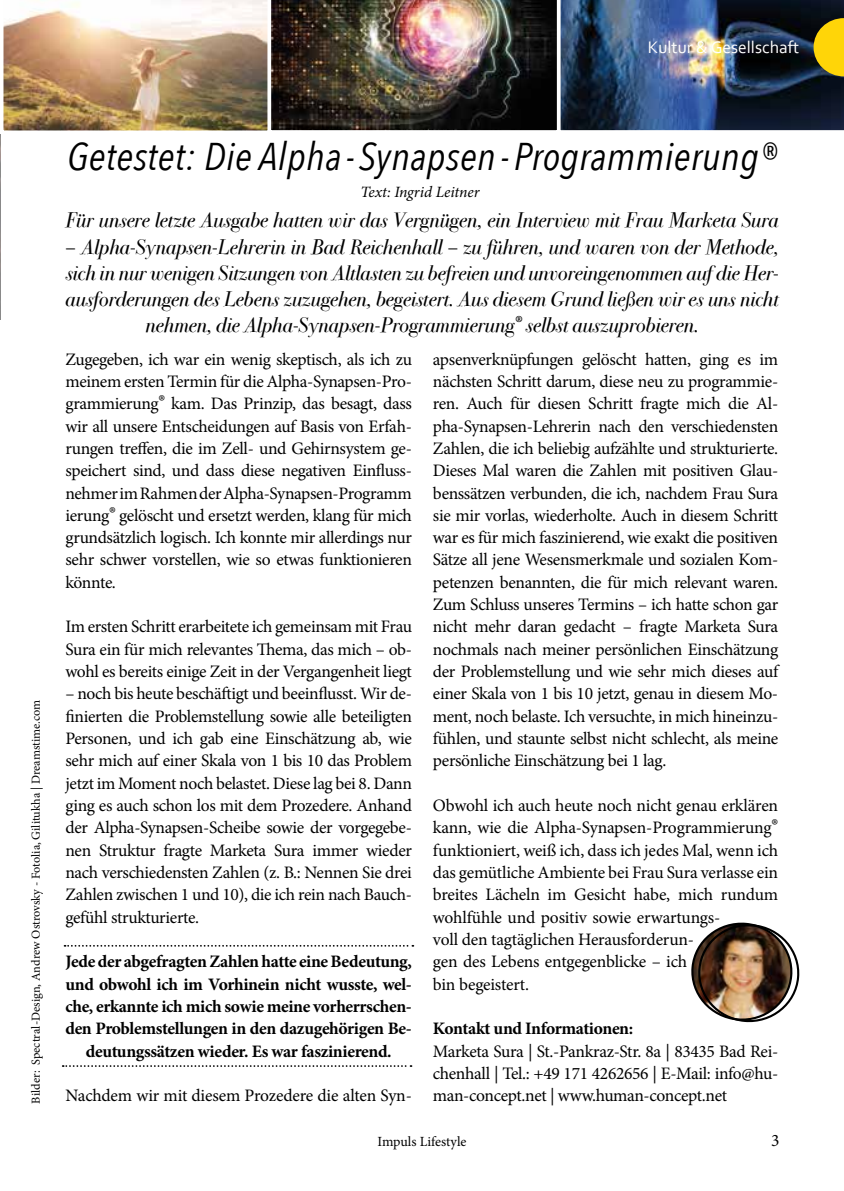
<style>
.page{position:relative;width:844px;height:1191px;background:#fff}
.page>*{position:absolute;margin:0;border:0;box-sizing:border-box;transform-origin:0 0}
.t1{font:italic 38.68px "Avenir Next Condensed";letter-spacing:.01em;color:#000;scale:1.04 1}
.t2{font:italic 21px/26.2px "Bodoni Svty Two OSITCTT";color:#000;text-align:center}
.t3{font:17.5px/22.2px "Minion Pro";letter-spacing:-.015em;color:#000;text-align:justify}
.t4{font:700 17.5px/22.2px "Minion Pro";letter-spacing:-.02em;color:#000;text-align:center}
.t5{font:17.5px "Corbel";color:#fff}
.t6{font:italic 15.75px "Minion Pro";color:#000}
.t7{font:14px "Minion Pro";color:#000}
.t8{font:12.25px "Minion Pro";color:#000}
.s1{font-family:"Minion Pro";font-style:normal;font-size:24.5px}
.s2{font-size:21px}
</style>
<div class="page">
<img style="left:0;top:0;width:843px;height:320px">
<svg style="left:65px;top:945px;width:348px;height:1px"></svg>
<img style="left:691px;top:922px;width:109px;height:101px">
<svg style="left:63px;top:1065px;width:348px;height:2px"></svg>
<p class="t5" style="left:647px;top:36px;width:153px">Kultur &amp; Gesellschaft</p>
<p class="t8" style="left:28px;top:1103px;width:405px;rotate:-90deg">Bilder: Spectral-Design, Andrew Ostrovsky - Fotolia, Gilitukha | Dreamstime.com</p>
<h1 class="t1" style="left:67px;top:133px;width:685px">Getestet: Die Alpha-Synapsen-Programmierung®</h1>
<p class="t2" style="left:66px;top:207px;width:719px">Für unsereletzteA usgabehatten wir dasVergnügen,ein Interview mit Frau Marketa Sura</p>
<p class="t2" style="left:66px;top:233px;width:719px">– A lpha-Synapsen-L ehrerin in Bad Reichenhall – zu führen,und waren von der Methode, sich in nur wenigen Sitzungen von A ltlasten zu befreien und unvoreingenommen aufdieHer - ausforderungen desL ebenszuzugehen,begeistert .A usdiesem Grund ließen wir esunsnicht nehmen,dieA lpha-Synapsen-Programmierung <span class="s1">®</span> selbst auszuprobieren.</p>
<p class="t3" style="left:65px;top:348px;width:348px">Zugegeben, ich war ein wenig skeptisch, als ich zu meinem ersten Termin für die Alpha-Synapsen-Pro&shy;grammierung<span class="s2">®</span> kam. Das Prinzip, das besagt, dass wir all unsere Entscheidungen auf Basis von Erfah&shy;rungen treffen, die im Zell- und Gehirnsystem ge&shy;speichert sind, und dass diese negativen Einfluss&shy;nehmer im Rahmen der Alpha-Synapsen-Programm ierung<span class="s2">®</span> gelöscht und ersetzt werden, klang für mich grundsätzlich logisch. Ich konnte mir allerdings nur sehr schwer vorstellen, wie so etwas funktionieren könnte.</p>
<p class="t3" style="left:65px;top:616px;width:348px">Im ersten Schritt erarbeitete ich gemeinsam mit Frau Sura ein für mich relevantes Thema, das mich – ob&shy;wohl es bereits einige Zeit in der Vergangenheit liegt</p>
<p class="t3" style="left:65px;top:683px;width:348px">– noch bis heute beschäftigt und beeinflusst. Wir de&shy;finierten die Problemstellung sowie alle beteiligten Personen, und ich gab eine Einschätzung ab, wie sehr mich auf einer Skala von 1 bis 10 das Problem jetzt im Moment noch belastet. Diese lag bei 8. Dann ging es auch schon los mit dem Prozedere. Anhand der Alpha-Synapsen-Scheibe sowie der vorgegebe&shy;nen Struktur fragte Marketa Sura immer wieder nach verschiedensten Zahlen (z. B.: Nennen Sie drei Zahlen zwischen 1 und 10), die ich rein nach Bauch&shy;gefühl strukturierte.</p>
<p class="t4" style="left:65px;top:950px;width:348px">Jede der abgefragten Zahlen hatte eine Bedeutung, und obwohl ich im Vorhinein nicht wusste, wel&shy;che, erkannte ich mich sowie meine vorherrschen&shy;den Problemstellungen in den dazugehörigen Be&shy;deutungssätzen wieder. Es war faszinierend.</p>
<p class="t3" style="left:65px;top:1084px;width:348px">Nachdem wir mit diesem Prozedere die alten Syn-</p>
<p class="t6" style="left:360px;top:182px;width:120px">Text: Ingrid Leitner</p>
<p class="t3" style="left:433px;top:348px;width:347px">apsenverknüpfungen gelöscht hatten, ging es im nächsten Schritt darum, diese neu zu programmie&shy;ren. Auch für diesen Schritt fragte mich die Al&shy;pha-Synapsen-Lehrerin nach den verschiedensten Zahlen, die ich beliebig aufzählte und strukturierte.<br>Dieses Mal waren die Zahlen mit positiven Glau&shy;benssätzen verbunden, die ich, nachdem Frau Sura sie mir vorlas, wiederholte. Auch in diesem Schritt war es für mich faszinierend, wie exakt die positiven Sätze all jene Wesensmerkmale und sozialen Kom&shy;petenzen benannten, die für mich relevant waren.<br>Zum Schluss unseres Termins – ich hatte schon gar nicht mehr daran gedacht – fragte Marketa Sura nochmals nach meiner persönlichen Einschätzung der Problemstellung und wie sehr mich dieses auf einer Skala von 1 bis 10 jetzt, genau in diesem Mo&shy;ment, noch belaste. Ich versuchte, in mich hineinzu&shy;fühlen, und staunte selbst nicht schlecht, als meine persönliche Einschätzung bei 1 lag.</p>
<p class="t3" style="left:433px;top:794px;width:347px;text-align:left">Obwohl ich auch heute noch nicht genau erklären kann, wie die Alpha-Synapsen-Programmierung<span class="s2">® </span>funktioniert, weiß ich, dass ich jedes Mal, wenn ich das gemütliche Ambiente bei Frau Sura verlasse ein breites Lächeln im Gesicht habe, mich rundum wohlfühle und positiv sowie erwartungs-<br>voll den tagtäglichen Herausforderun-<br>gen des Lebens entgegenblicke – ich<br>bin begeistert.</p>
<p class="t4" style="left:433px;top:1017px;width:202px">Kontakt und Informationen:</p>
<p class="t3" style="left:433px;top:1039px;width:347px">Marketa Sura | St.-Pankraz-Str. 8a | 83435 Bad Rei&shy;chenhall | Tel.: +49 171 4262656 | E-Mail: info@hu-</p>
<p class="t3" style="left:433px;top:1084px;width:295px">man-concept.net | www.human-concept.net</p>
<p class="t7" style="left:377px;top:1132px;width:90px">Impuls Lifestyle</p>
<p class="t3" style="left:770px;top:1129px;width:10px">3</p>
</div>
